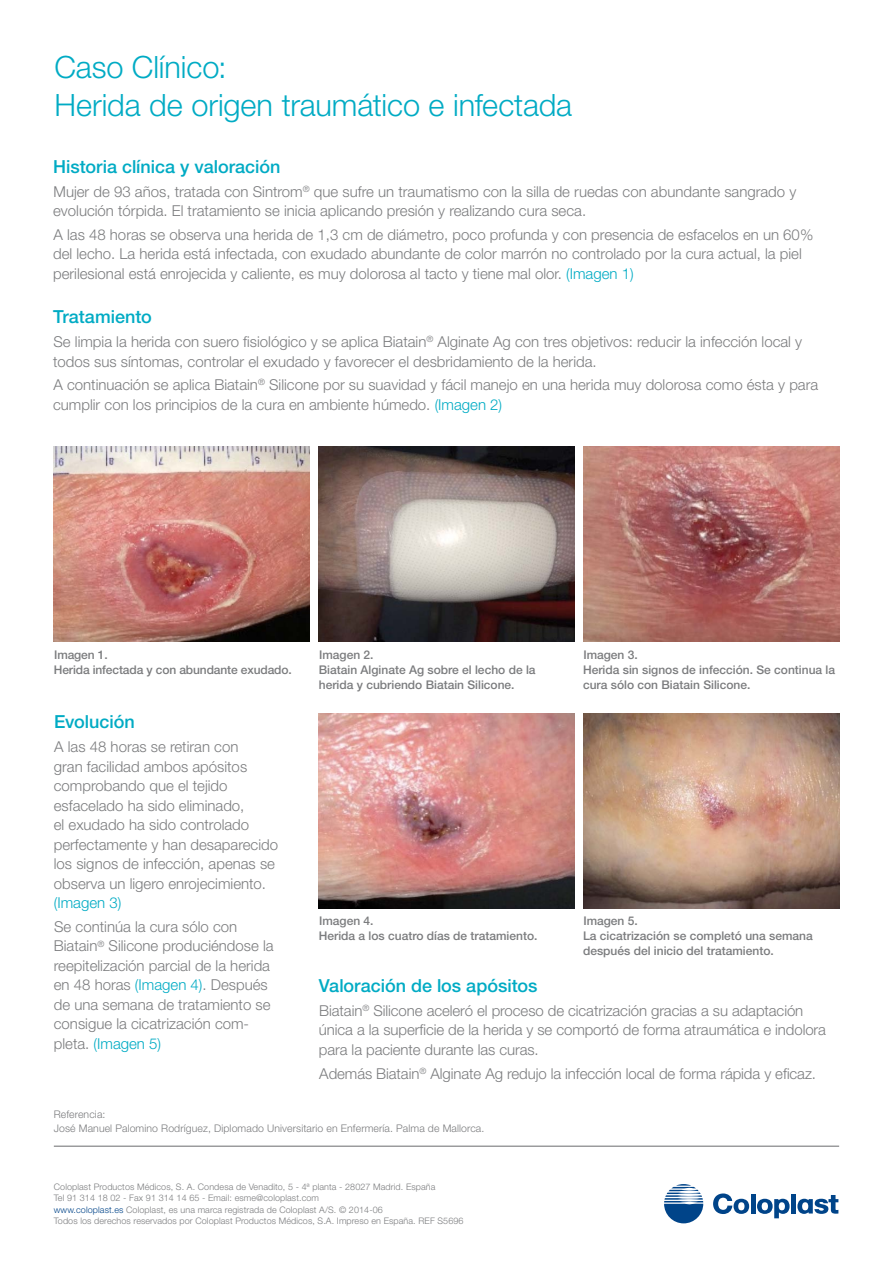
<style>
.page{position:relative;width:893px;height:1263px;background:#fff}
.page>*{position:absolute;margin:0;border:0;box-sizing:border-box;transform-origin:0 0}
.t1{font:300 30.75px/37.5px "Helvetica Neue";letter-spacing:-.005em;color:#00abc4}
.t2{font:500 18px "Helvetica Neue";color:#00abc4}
.t3{font:300 15px/19.5px "Helvetica Neue";color:#7b7c7e}
.t4{font:300 15px "Helvetica Neue";color:#00abc4}
.t5{font:500 12px/15px "Helvetica Neue";color:#7b7c7e}
.t6{font:300 10.5px/13.5px "Helvetica Neue";letter-spacing:.01em;color:#7b7c7e}
.t7{font:300 9px/11.2px "Helvetica Neue";letter-spacing:.01em;color:#7b7c7e}
.s1{color:#00abc4}
.s2{color:#004489}
</style>
<div class="page">
<svg style="left:713px;top:1193px;width:36px;height:21px"></svg>
<hr style="left:751px;top:1194px;width:4px;height:19px;background:#004489">
<div style="left:791px;top:1194px;width:5px;height:19px;background:#004489"></div>
<svg style="left:757px;top:1199px;width:33px;height:19px"></svg>
<svg style="left:797px;top:1195px;width:41px;height:19px"></svg>
<svg style="left:664px;top:1184px;width:39px;height:39px"></svg>
<img style="left:54px;top:446px;width:256px;height:195px">
<img style="left:319px;top:446px;width:256px;height:195px">
<img style="left:583px;top:446px;width:256px;height:195px">
<hr style="left:54px;top:1145px;width:785px;height:2px;background:#7b7c7e">
<img style="left:319px;top:713px;width:256px;height:195px">
<img style="left:583px;top:713px;width:256px;height:195px">
<h1 class="t1" style="left:55px;top:48px;width:519px">Caso Clínico:<br>Herida de origen traumático e infectada</h1>
<p class="t2" style="left:53px;top:156px;width:229px">Historia clínica y valoración</p>
<p class="t3" style="left:53px;top:181px;width:745px">Mujer de 93 años, tratada con Sintrom<sup>®</sup> que sufre un traumatismo con la silla de ruedas con abundante sangrado y evolución tórpida. El tratamiento se inicia aplicando presión y realizando cura seca.</p>
<p class="t3" style="left:53px;top:224px;width:762px">A las 48 horas se observa una herida de 1,3 cm de diámetro, poco profunda y con presencia de esfacelos en un 60% del lecho. La herida está infectada, con exudado abundante de color marrón no controlado por la cura actual, la piel perilesional está enrojecida y caliente, es muy dolorosa al tacto y tiene mal olor. <span class="s1">(Imagen 1)</span></p>
<p class="t2" style="left:53px;top:306px;width:100px">Tratamiento</p>
<p class="t3" style="left:53px;top:332px;width:750px">Se limpia la herida con suero fisiológico y se aplica Biatain<sup>®</sup> Alginate Ag con tres objetivos: reducir la infección local y todos sus síntomas, controlar el exudado y favorecer el desbridamiento de la herida.</p>
<p class="t3" style="left:53px;top:375px;width:767px">A continuación se aplica Biatain<sup>®</sup> Silicone por su suavidad y fácil manejo en una herida muy dolorosa como ésta y para cumplir con los principios de la cura en ambiente húmedo. <span class="s1">(Imagen 2)</span></p>
<p class="t5" style="left:54px;top:647px;width:239px">Imagen 1.<br>Herida infectada y con abundante exudado.</p>
<p class="t5" style="left:319px;top:647px;width:218px">Imagen 2.<br>Biatain Alginate Ag sobre el lecho de la herida y cubriendo Biatain Silicone.</p>
<p class="t5" style="left:583px;top:647px;width:254px">Imagen 3.<br>Herida sin signos de infección. Se continua la cura sólo con Biatain Silicone.</p>
<p class="t2" style="left:54px;top:711px;width:82px">Evolución</p>
<p class="t3" style="left:54px;top:737px;width:226px">A las 48 horas se retiran con<br>gran facilidad ambos apósitos comprobando que el tejido esfacelado ha sido eliminado,<br>el exudado ha sido controlado perfectamente y han desaparecido los signos de infección, apenas se observa un ligero enrojecimiento.</p>
<p class="t4" style="left:54px;top:894px;width:69px">(Imagen 3)</p>
<p class="t3" style="left:54px;top:916px;width:221px">Se continúa la cura sólo con<br>Biatain<sup>®</sup> Silicone produciéndose la reepitelización parcial de la herida en 48 horas <span class="s1">(Imagen 4)</span>. Después de una semana de tratamiento se consigue la cicatrización com&shy;pleta. <span class="s1">(Imagen 5)</span></p>
<p class="t5" style="left:319px;top:913px;width:220px">Imagen 4.<br>Herida a los cuatro días de tratamiento.</p>
<p class="t5" style="left:583px;top:913px;width:231px">Imagen 5.<br>La cicatrización se completó una semana después del inicio del tratamiento.</p>
<p class="t2" style="left:319px;top:975px;width:220px">Valoración de los apósitos</p>
<p class="t3" style="left:319px;top:1000px;width:509px">Biatain<sup>®</sup> Silicone aceleró el proceso de cicatrización gracias a su adaptación única a la superficie de la herida y se comportó de forma atraumática e indolora para la paciente durante las curas.</p>
<p class="t3" style="left:319px;top:1063px;width:498px">Además Biatain<sup>®</sup> Alginate Ag redujo la infección local de forma rápida y eficaz.</p>
<p class="t6" style="left:54px;top:1107px;width:432px">Referencia:<br>José Manuel Palomino Rodríguez, Diplomado Universitario en Enfermería. Palma de Mallorca.</p>
<p class="t7" style="left:54px;top:1181px;width:411px">Coloplast Productos Médicos, S. A. Condesa de Venadito, 5 - 4ª planta - 28027 Madrid. España<br>Tel 91 314 18 02 - Fax 91 314 14 65 - Email: esme@coloplast.com<br><span class="s2">www.coloplast.es</span> Coloplast, es una marca registrada de Coloplast A/S. © 2014-06<br>Todos los derechos reservados por Coloplast Productos Médicos, S.A. Impreso en España. REF S5696</p>
</div>
